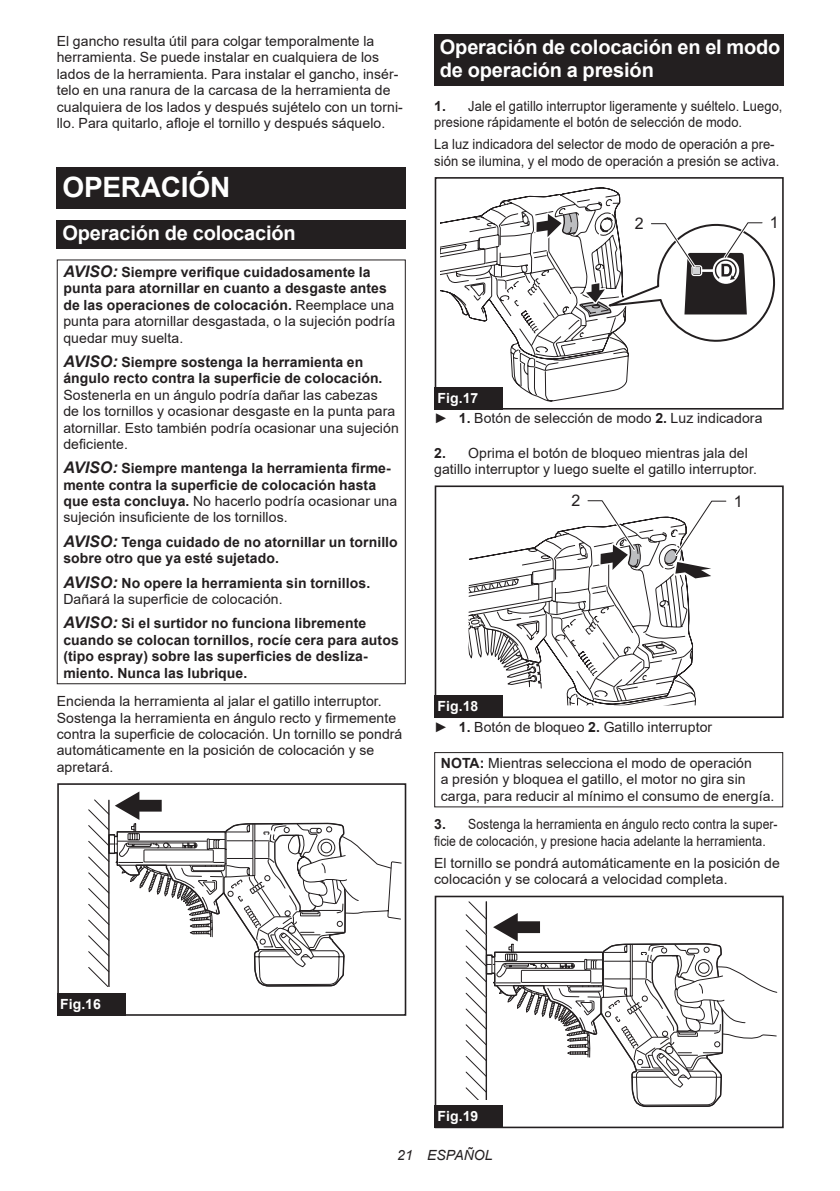
<style>
.page{position:relative;width:840px;height:1191px;background:#fff}
.page>*{position:absolute;margin:0;border:0;box-sizing:border-box;transform-origin:0 0}
.t1{font:700 28px "Arial";letter-spacing:-.01em;color:#fff}
.t2{font:700 20px/23.4px "Arial";letter-spacing:-.01em;color:#fff}
.t3{font:16px "Arial";color:#231f20}
.t4{font:14px/16.4px "Arial";letter-spacing:.005em;color:#231f20}
.t5{font:700 14px/16.4px "Arial";letter-spacing:.005em;color:#231f20}
.t6{font:14px/16.4px "Arial";letter-spacing:.005em;color:#231f20;scale:.87 1}
.t7{font:14px/16.4px "Arial";letter-spacing:.005em;color:#231f20;scale:.92 1}
.t8{font:14px/16.4px "Arial";letter-spacing:.005em;color:#231f20;scale:.93 1}
.t9{font:700 14px "Arial";letter-spacing:.005em;color:#fff}
.t10{font:italic 14px "Arial";letter-spacing:.005em;color:#231f20}
.s1{font-style:italic;font-size:16px}
.s2{font-weight:400}
.s3{font-weight:700}
.s4{font-weight:700;color:#fff}
</style>
<div class="page">
<div style="left:57px;top:168px;width:348px;height:41px;background:#231f20"></div>
<div style="left:57px;top:220px;width:348px;height:28px;background:#231f20"></div>
<div style="left:57px;top:259px;width:348px;height:425px;border:1px solid #231f20"></div>
<svg style="left:88px;top:791px;width:313px;height:196px"></svg>
<div style="left:57px;top:783px;width:349px;height:232px;border:2px solid #231f20"></div>
<div style="left:57px;top:993px;width:68px;height:22px;background:#231f20"></div>
<div style="left:434px;top:34px;width:348px;height:52px;background:#231f20"></div>
<svg style="left:440px;top:187px;width:181px;height:215px"></svg>
<div style="left:434px;top:381px;width:74px;height:28px;background:#fff"></div>
<div style="left:434px;top:177px;width:349px;height:232px;border:2px solid #231f20"></div>
<svg style="left:533px;top:208px;width:243px;height:181px"></svg>
<div style="left:434px;top:387px;width:68px;height:22px;background:#231f20"></div>
<svg style="left:468px;top:526px;width:228px;height:179px"></svg>
<svg style="left:468px;top:617px;width:73px;height:71px"></svg>
<div style="left:434px;top:689px;width:74px;height:29px;background:#fff"></div>
<div style="left:434px;top:485px;width:349px;height:233px;border:2px solid #231f20"></div>
<svg style="left:663px;top:500px;width:64px;height:82px"></svg>
<svg style="left:584px;top:500px;width:59px;height:74px"></svg>
<div style="left:434px;top:695px;width:68px;height:23px;background:#231f20"></div>
<div style="left:434px;top:752px;width:348px;height:55px;border:1px solid #231f20"></div>
<svg style="left:465px;top:901px;width:312px;height:207px"></svg>
<div style="left:434px;top:1099px;width:74px;height:29px;background:#fff"></div>
<div style="left:434px;top:895px;width:349px;height:233px;border:2px solid #231f20"></div>
<div style="left:434px;top:1105px;width:68px;height:23px;background:#231f20"></div>
<p class="t4" style="left:57px;top:33px;width:347px">El gancho resulta útil para colgar temporalmente la herramienta. Se puede instalar en cualquiera de los lados de la herramienta. Para instalar el gancho, insér&shy;telo en una ranura de la carcasa de la herramienta de cualquiera de los lados y después sujételo con un torni&shy;llo. Para quitarlo, afloje el tornillo y después sáquelo.</p>
<h1 class="t1" style="left:62px;top:168px;width:169px">OPERACIÓN</h1>
<h2 class="t2" style="left:62px;top:221px;width:235px">Operación de colocación</h2>
<p class="t5" style="left:63px;top:264px;width:333px"><span class="s1">AVISO:</span> Siempre verifique cuidadosamente la punta para atornillar en cuanto a desgaste antes de las operaciones de colocación. <span class="s2">Reemplace una punta para atornillar desgastada, o la sujeción podría quedar muy suelta.</span></p>
<p class="t5" style="left:63px;top:354px;width:320px"><span class="s1">AVISO:</span> Siempre sostenga la herramienta en ángulo recto contra la superficie de colocación.</p>
<p class="t4" style="left:63px;top:386px;width:337px">Sostenerla en un ángulo podría dañar las cabezas<br>de los tornillos y ocasionar desgaste en la punta para atornillar. Esto también podría ocasionar una sujeción deficiente.</p>
<p class="t5" style="left:63px;top:460px;width:335px"><span class="s1">AVISO:</span> Siempre mantenga la herramienta firme&shy;mente contra la superficie de colocación hasta que esta concluya. <span class="s2">No hacerlo podría ocasionar una sujeción insuficiente de los tornillos.</span></p>
<p class="t5" style="left:63px;top:534px;width:336px"><span class="s1">AVISO:</span> Tenga cuidado de no atornillar un tornillo sobre otro que ya esté sujetado.</p>
<p class="t5" style="left:63px;top:574px;width:308px"><span class="s1">AVISO:</span> No opere la herramienta sin tornillos.<br><span class="s2">Dañará la superficie de colocación.</span></p>
<p class="t5" style="left:63px;top:615px;width:336px"><span class="s1">AVISO:</span> Si el surtidor no funciona libremente cuando se colocan tornillos, rocíe cera para autos (tipo espray) sobre las superficies de desliza&shy;miento. Nunca las lubrique.</p>
<p class="t4" style="left:57px;top:693px;width:347px">Encienda la herramienta al jalar el gatillo interruptor.<br>Sostenga la herramienta en ángulo recto y firmemente contra la superficie de colocación. Un tornillo se pondrá automáticamente en la posición de colocación y se apretará.</p>
<h2 class="t2" style="left:439px;top:36px;width:342px">Operación de colocación en el modo de operación a presión</h2>
<p class="t7" style="left:434px;top:98px;width:380px"><span class="s3">1.</span> Jale el gatillo interruptor ligeramente y suéltelo. Luego, presione rápidamente el botón de selección de modo.</p>
<p class="t8" style="left:434px;top:136px;width:372px">La luz indicadora del selector de modo de operación a pre&shy;sión se ilumina, y el modo de operación a presión se activa.</p>
<p class="t3" style="left:634px;top:212px;width:10px">2</p>
<p class="t3" style="left:769px;top:211px;width:10px">1</p>
<p class="t4" style="left:434px;top:388px;width:329px;line-height:20.2px"><span class="s4">Fig.17<br></span>► <span class="s3">1.</span> Botón de selección de modo <span class="s3">2.</span> Luz indicadora</p>
<p class="t4" style="left:434px;top:444px;width:324px"><span class="s3">2.</span> Oprima el botón de bloqueo mientras jala del gatillo interruptor y luego suelte el gatillo interruptor.</p>
<p class="t3" style="left:571px;top:489px;width:10px">2</p>
<p class="t3" style="left:733px;top:490px;width:10px">1</p>
<p class="t4" style="left:434px;top:696px;width:279px;line-height:20.2px"><span class="s4">Fig.18<br></span>► <span class="s3">1.</span> Botón de bloqueo <span class="s3">2.</span> Gatillo interruptor</p>
<p class="t4" style="left:440px;top:754px;width:335px"><span class="s3">NOTA:</span> Mientras selecciona el modo de operación<br>a presión y bloquea el gatillo, el motor no gira sin carga, para reducir al mínimo el consumo de energía.</p>
<p class="t6" style="left:434px;top:816px;width:396px"><span class="s3">3.</span> Sostenga la herramienta en ángulo recto contra la super&shy;ficie de colocación, y presione hacia adelante la herramienta.</p>
<p class="t4" style="left:434px;top:854px;width:347px">El tornillo se pondrá automáticamente en la posición de colocación y se colocará a velocidad completa.</p>
<p class="t9" style="left:60px;top:994px;width:42px">Fig.16</p>
<p class="t9" style="left:437px;top:1106px;width:42px">Fig.19</p>
<p class="t10" style="left:397px;top:1146px;width:97px">21 ESPAÑOL</p>
</div>
